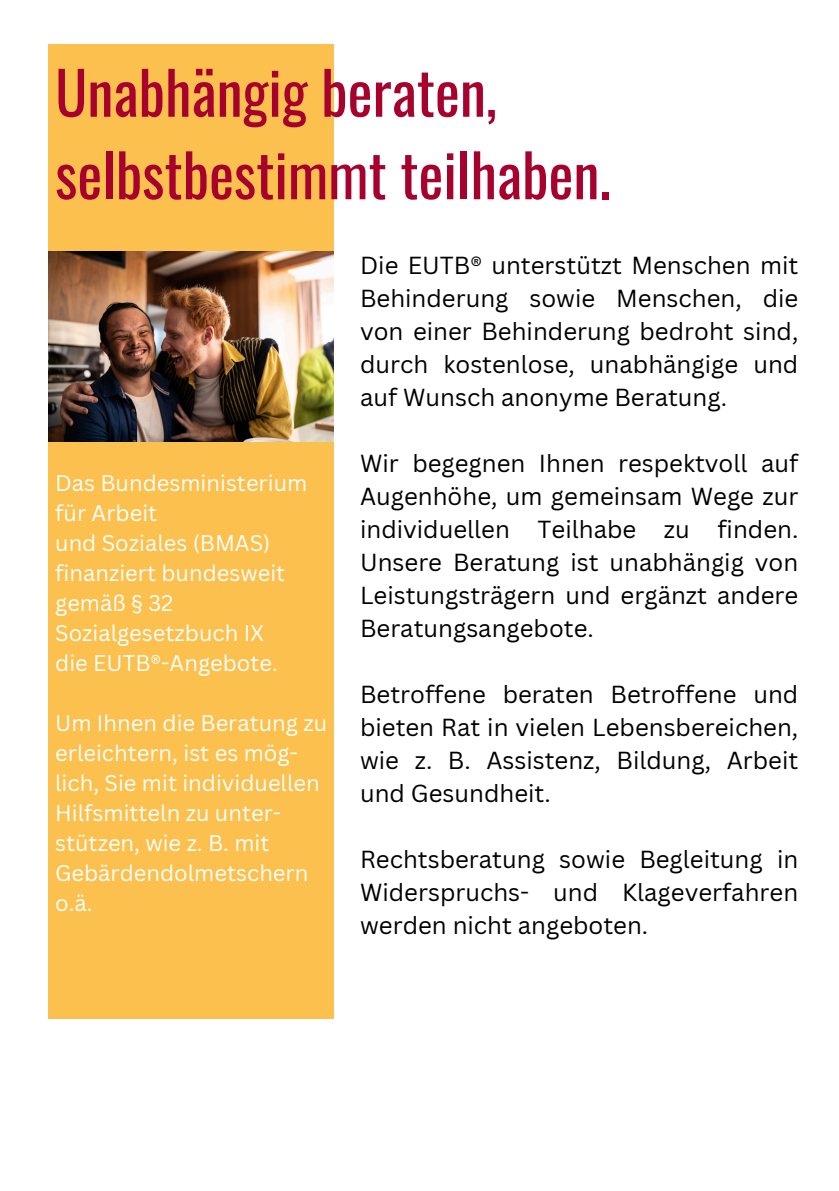
<style>
.page{position:relative;width:839px;height:1191px;background:#fff}
.page>*{position:absolute;margin:0;border:0;box-sizing:border-box;transform-origin:0 0}
.t1{font:59.2px/82.4px "Oswald";color:#a7022d}
.t2{font:24px/33px "Canva Sans";color:#000;text-align:justify}
.t3{font:22px/30px "Canva Sans";color:#fff}
</style>
<div class="page">
<div style="left:48px;top:44px;width:285px;height:974px;background:#fbc04d"></div>
<img style="left:48px;top:251px;width:285px;height:191px">
<p class="t1" style="left:55px;top:49px;width:557px">Unabhängig beraten, selbstbestimmt teilhaben.</p>
<p class="t3" style="left:55px;top:468px;width:253px">Das Bundesministerium für Arbeit</p>
<h1 class="t3" style="left:55px;top:528px;width:231px">und Soziales (BMAS) finanziert bundesweit gemäß § 32<br>Sozialgesetzbuch IX</h1>
<p class="t3" style="left:55px;top:648px;width:224px">die EUTB®-Angebote.</p>
<p class="t3" style="left:55px;top:708px;width:273px">Um Ihnen die Beratung zu erleichtern, ist es mög&shy;lich, Sie mit individuellen<br>Hilfsmitteln zu unter&shy;stützen, wie z. B. mit<br>Gebärdendolmetschern o.ä.</p>
<p class="t2" style="left:360px;top:248px;width:440px">Die EUTB® unterstützt Menschen mit Behinderung sowie Menschen, die von einer Behinderung bedroht sind, durch kostenlose, unabhängige und auf Wunsch anonyme Beratung.</p>
<p class="t2" style="left:360px;top:446px;width:440px">Wir begegnen Ihnen respektvoll auf Augenhöhe, um gemeinsam Wege zur individuellen Teilhabe zu finden.<br>Unsere Beratung ist unabhängig von Leistungsträgern und ergänzt andere Beratungsangebote.</p>
<p class="t2" style="left:360px;top:677px;width:440px">Betroffene beraten Betroffene und bieten Rat in vielen Lebensbereichen, wie z. B. Assistenz, Bildung, Arbeit und Gesundheit.</p>
<p class="t2" style="left:360px;top:842px;width:440px">Rechtsberatung sowie Begleitung in Widerspruchs- und Klageverfahren werden nicht angeboten.</p>
</div>
